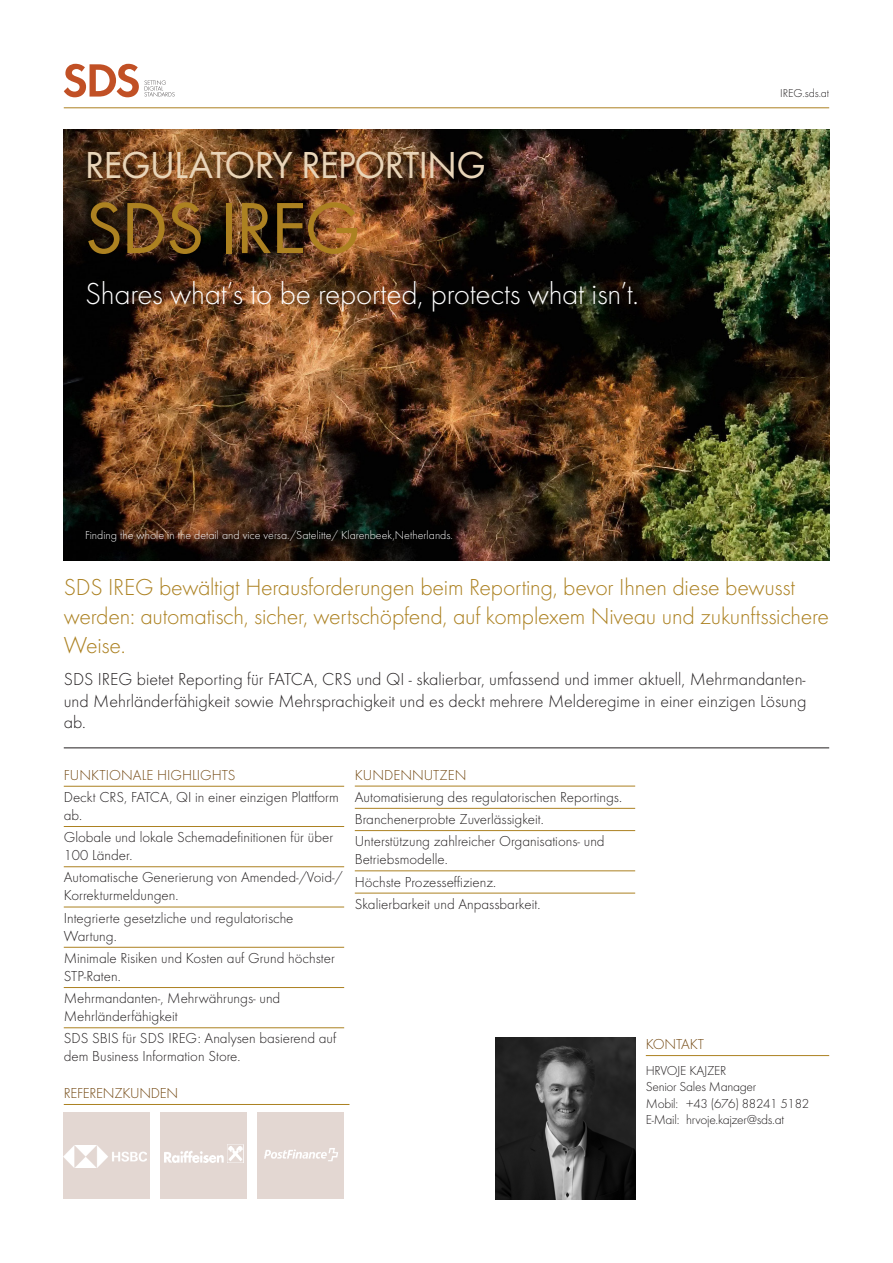
<style>
.page{position:relative;width:893px;height:1263px;background:#fff}
.page>*{position:absolute;margin:0;border:0;box-sizing:border-box;transform-origin:0 0}
.t1{font:75px "Futura Boo";letter-spacing:-.02em;color:#ac8121}
.t2{font:39px "Futura Boo";letter-spacing:-.01em;color:#e9d5b9}
.t3{font:300 31.5px "Futura";letter-spacing:-.01em;color:#fff}
.t4{font:300 24px/28.8px "Futura";letter-spacing:-.01em;color:#ac8121}
.t5{font:300 18px/21.6px "Futura";color:#231f20;text-align:justify}
.t6{font:300 15px/18px "Futura";color:#231f20}
.t7{font:300 15px "Futura";color:#744a14}
.t8{font:300 15px "Futura";letter-spacing:-.02em;color:#744a14}
.t9{font:300 13.5px/16.2px "Futura";letter-spacing:-.02em;color:#231f20}
.t10{font:300 12px "Futura";color:#fff}
.t11{font:300 11.85px "Futura";letter-spacing:-.01em;color:#231f20}
</style>
<div class="page">
<hr style="left:64px;top:786px;width:280px;height:1px;background:#ac8121">
<hr style="left:64px;top:826px;width:280px;height:1px;background:#ac8121">
<hr style="left:64px;top:866px;width:280px;height:1px;background:#ac8121">
<hr style="left:64px;top:907px;width:280px;height:1px;background:#ac8121">
<hr style="left:64px;top:947px;width:280px;height:1px;background:#ac8121">
<hr style="left:64px;top:987px;width:280px;height:1px;background:#ac8121">
<hr style="left:64px;top:1027px;width:280px;height:1px;background:#ac8121">
<hr style="left:355px;top:786px;width:280px;height:1px;background:#ac8121">
<hr style="left:355px;top:808px;width:280px;height:1px;background:#ac8121">
<hr style="left:355px;top:830px;width:280px;height:1px;background:#ac8121">
<hr style="left:355px;top:870px;width:280px;height:1px;background:#ac8121">
<hr style="left:355px;top:893px;width:280px;height:1px;background:#ac8121">
<img style="left:495px;top:1038px;width:140px;height:161px">
<hr style="left:646px;top:1055px;width:183px;height:1px;background:#ac8121">
<hr style="left:64px;top:1104px;width:285px;height:1px;background:#ac8121">
<div style="left:258px;top:1113px;width:86px;height:86px;background:#e3d7d2"></div>
<img style="left:264px;top:1148px;width:74px;height:14px">
<div style="left:64px;top:1113px;width:86px;height:86px;background:#e3d7d2"></div>
<div style="left:161px;top:1113px;width:86px;height:86px;background:#e3d7d2"></div>
<img style="left:164px;top:1145px;width:80px;height:17px">
<hr style="left:64px;top:108px;width:765px;height:1px;background:#ac8121">
<hr style="left:64px;top:748px;width:765px;height:1px;background:#231f20">
<img style="left:64px;top:129px;width:765px;height:431px">
<svg style="left:64px;top:64px;width:111px;height:33px"></svg>
<img style="left:64px;top:1145px;width:83px;height:22px">
<p class="t2" style="left:85px;top:142px;width:402px">REGULATORY REPORTING</p>
<p class="t1" style="left:85px;top:183px;width:277px">SDS IREG</p>
<p class="t3" style="left:85px;top:275px;width:555px">Shares what’s to be reported, protects what isn’t.</p>
<p class="t10" style="left:85px;top:528px;width:369px">Finding the whole in the detail and vice versa./Satelitte/ Klarenbeek,Netherlands.</p>
<p class="t11" style="left:780px;top:86px;width:50px">IREG.sds.at</p>
<p class="t4" style="left:64px;top:573px;width:767px">SDS IREG bewältigt Herausforderungen beim Reporting, bevor Ihnen diese bewusst werden: automatisch, sicher, wertschöpfend, auf komplexem Niveau und zukunftssichere<br>Weise.</p>
<p class="t5" style="left:64px;top:668px;width:744px">SDS IREG bietet Reporting für FATCA, CRS und QI - skalierbar, umfassend und immer aktuell, Mehrmandanten&shy;und Mehrländerfähigkeit sowie Mehrsprachigkeit und es deckt mehrere Melderegime in einer einzigen Lösung ab.</p>
<p class="t7" style="left:64px;top:766px;width:173px">FUNKTIONALE HIGHLIGHTS</p>
<p class="t6" style="left:64px;top:788px;width:277px">Deckt CRS, FATCA, QI in einer einzigen Plattform ab.</p>
<p class="t6" style="left:64px;top:828px;width:271px">Globale und lokale Schemadefinitionen für über<br>100 Länder.</p>
<p class="t6" style="left:64px;top:868px;width:280px">Automatische Generierung von Amended-/Void-/<br>Korrekturmeldungen.</p>
<p class="t6" style="left:64px;top:909px;width:231px">Integrierte gesetzliche und regulatorische<br>Wartung.</p>
<p class="t6" style="left:64px;top:949px;width:273px">Minimale Risiken und Kosten auf Grund höchster<br>STP-Raten.</p>
<p class="t6" style="left:64px;top:989px;width:218px">Mehrmandanten-, Mehrwährungs- und<br>Mehrländerfähigkeit</p>
<p class="t6" style="left:64px;top:1029px;width:274px">SDS SBIS für SDS IREG: Analysen basierend auf dem Business Information Store.</p>
<p class="t8" style="left:64px;top:1084px;width:116px">REFERENZKUNDEN</p>
<p class="t7" style="left:355px;top:766px;width:113px">KUNDENNUTZEN</p>
<p class="t6" style="left:355px;top:788px;width:269px">Automatisierung des regulatorischen Reportings.</p>
<p class="t6" style="left:355px;top:810px;width:191px">Branchenerprobte Zuverlässigkeit.</p>
<p class="t6" style="left:355px;top:832px;width:251px">Unterstützung zahlreicher Organisations- und<br>Betriebsmodelle.</p>
<p class="t6" style="left:355px;top:873px;width:143px">Höchste Prozesseffizienz.</p>
<p class="t6" style="left:355px;top:895px;width:187px">Skalierbarkeit und Anpassbarkeit.</p>
<p class="t8" style="left:646px;top:1035px;width:60px">KONTAKT</p>
<p class="t9" style="left:646px;top:1063px;width:165px">HRVOJE KAJZER<br>Senior Sales Manager<br>Mobil: +43 (676) 88241 5182<br>E-Mail: hrvoje.kajzer@sds.at</p>
</div>
